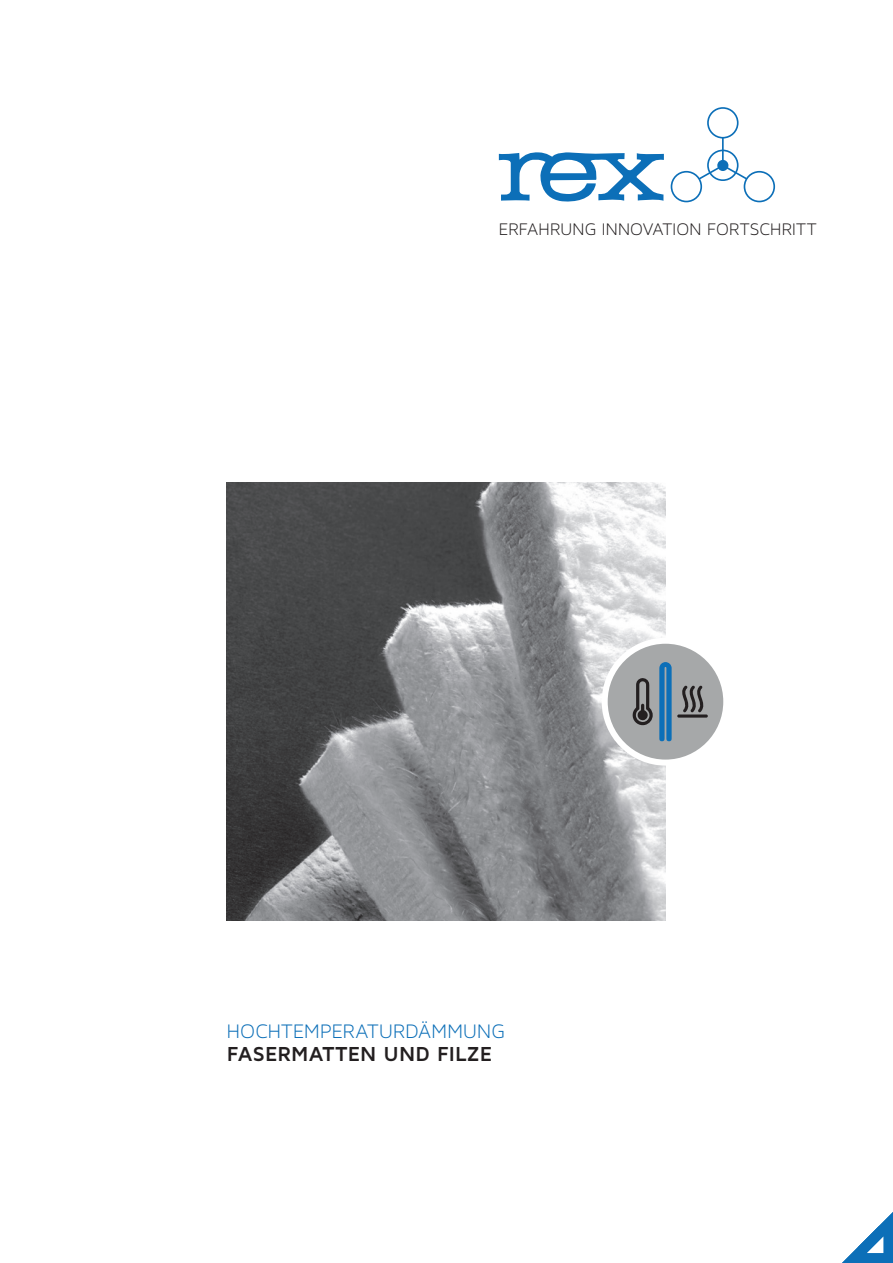
<style>
.page{position:relative;width:893px;height:1263px;background:#fff}
.page>*{position:absolute;margin:0;border:0;box-sizing:border-box;transform-origin:0 0}
.t1{font:21px "Maven Pro Light 300";letter-spacing:.005em;color:#0c6fb8}
.t2{font:700 21px "Maven Pro";letter-spacing:.005em;color:#231f20}
.t3{font:18px "Maven Pro Light 300";letter-spacing:.005em;color:#231f20}
</style>
<div class="page">
<img style="left:227px;top:483px;width:438px;height:438px">
<svg style="left:499px;top:152px;width:165px;height:50px"></svg>
<div style="left:707px;top:107px;width:31px;height:32px;border:2px solid #0c6fb8;border-radius:50%"></div>
<div style="left:707px;top:150px;width:31px;height:31px;border:2px solid #0c6fb8;border-radius:50%"></div>
<div style="left:744px;top:171px;width:31px;height:31px;border:2px solid #0c6fb8;border-radius:50%"></div>
<div style="left:671px;top:171px;width:31px;height:31px;border:2px solid #0c6fb8;border-radius:50%"></div>
<div style="left:717px;top:160px;width:11px;height:11px;background:#0c6fb8;border-radius:50%"></div>
<hr style="left:722px;top:138px;width:2px;height:26px;background:#0c6fb8">
<svg style="left:697px;top:165px;width:52px;height:16px"></svg>
<svg style="left:842px;top:1212px;width:51px;height:51px"></svg>
<svg style="left:605px;top:641px;width:121px;height:121px"></svg>
<div style="left:602px;top:638px;width:127px;height:127px;border:6px solid #fff;border-radius:50%"></div>
<div style="left:608px;top:644px;width:115px;height:115px;background:#a6a8a9;border-radius:50%"></div>
<svg style="left:632px;top:678px;width:21px;height:48px"></svg>
<svg style="left:659px;top:662px;width:13px;height:79px"></svg>
<svg style="left:682px;top:685px;width:22px;height:27px"></svg>
<svg style="left:677px;top:714px;width:31px;height:4px"></svg>
<p class="t3" style="left:499px;top:219px;width:320px">ERFAHRUNG INNOVATION FORTSCHRITT</p>
<p class="t1" style="left:227px;top:1020px;width:279px">HOCHTEMPERATURDÄMMUNG</p>
<p class="t2" style="left:227px;top:1040px;width:267px">FASERMATTEN UND FILZE</p>
</div>
